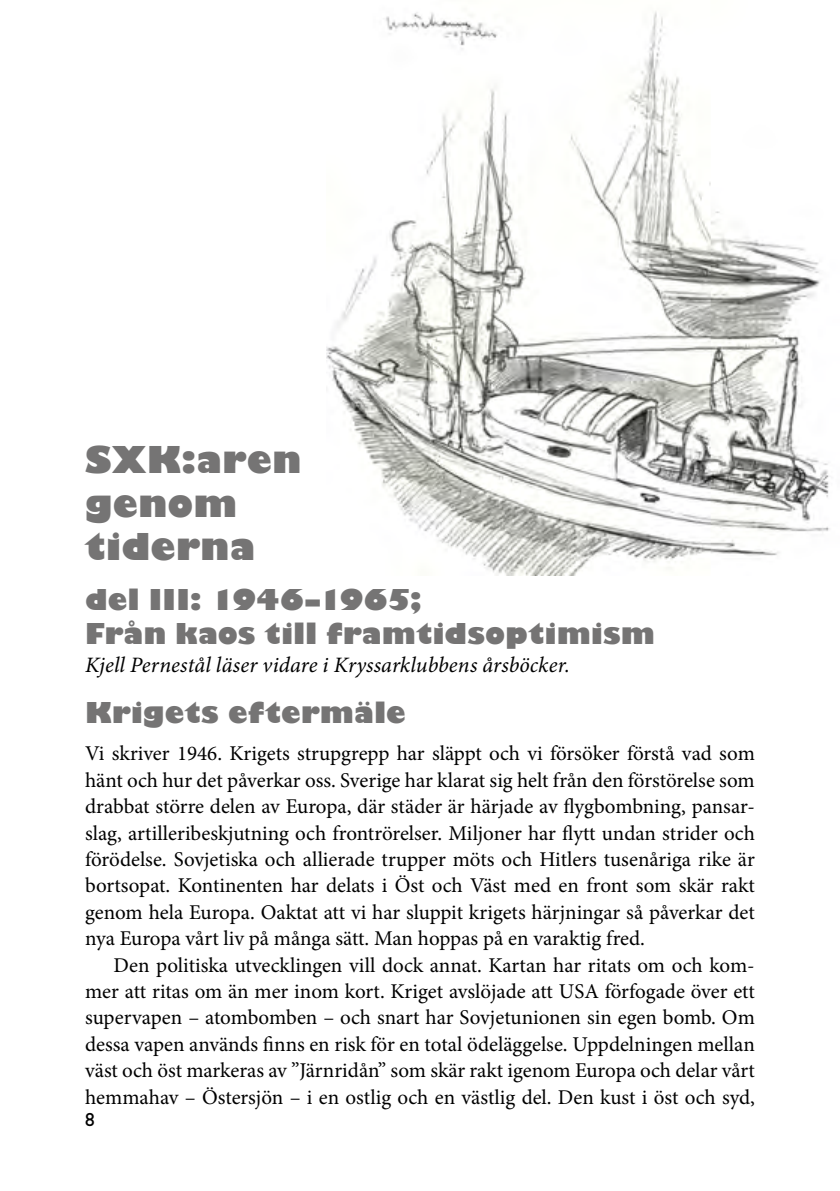
<style>
.page{position:relative;width:840px;height:1191px;background:#fff}
.page>*{position:absolute;margin:0;border:0;box-sizing:border-box;transform-origin:0 0}
.t1{font:800 36px/43.2px "Gill Sans";letter-spacing:.01em;color:#757474}
.t2{font:800 28px/33.6px "Gill Sans";letter-spacing:.015em;color:#757474}
.t3{font:italic 22px "Minion Pro";color:#000}
.t4{font:21px/26.4px "Minion Pro";color:#000;text-align:justify}
.t5{font:19px "Gill Alt One";color:#000}
</style>
<div class="page">
<img style="left:327px;top:11px;width:503px;height:565px">
<h1 class="t1" style="left:85px;top:441px;width:217px">SXK:aren genom tiderna</h1>
<h2 class="t2" style="left:85px;top:585px;width:570px">del III: 1946–1965;<br>Från kaos till framtidsoptimism</h2>
<p class="t3" style="left:85px;top:650px;width:486px">Kjell Pernestål läser vidare i Kryssarklubbens årsböcker.</p>
<h2 class="t2" style="left:85px;top:697px;width:322px">Krigets eftermäle</h2>
<p class="t4" style="left:85px;top:740px;width:671px">Vi skriver 1946. Krigets strupgrepp har släppt och vi försöker förstå vad som hänt och hur det påverkar oss. Sverige har klarat sig helt från den förstörelse som drabbat större delen av Europa, där städer är härjade av flygbombning, pansar&shy;slag, artilleribeskjutning och frontrörelser. Miljoner har flytt undan strider och förödelse. Sovjetiska och allierade trupper möts och Hitlers tusenåriga rike är bortsopat. Kontinenten har delats i Öst och Väst med en front som skär rakt genom hela Europa. Oaktat att vi har sluppit krigets härjningar så påverkar det nya Europa vårt liv på många sätt. Man hoppas på en varaktig fred.</p>
<p class="t4" style="left:85px;top:951px;width:671px;text-indent:28px">Den politiska utvecklingen vill dock annat. Kartan har ritats om och kom&shy;mer att ritas om än mer inom kort. Kriget avslöjade att USA förfogade över ett supervapen – atombomben – och snart har Sovjetunionen sin egen bomb. Om dessa vapen används finns en risk för en total ödeläggelse. Uppdelningen mellan väst och öst markeras av ”Järnridån” som skär rakt igenom Europa och delar vårt hemmahav – Östersjön – i en ostlig och en västlig del. Den kust i öst och syd,</p>
<p class="t5" style="left:85px;top:1109px;width:11px">8</p>
</div>
